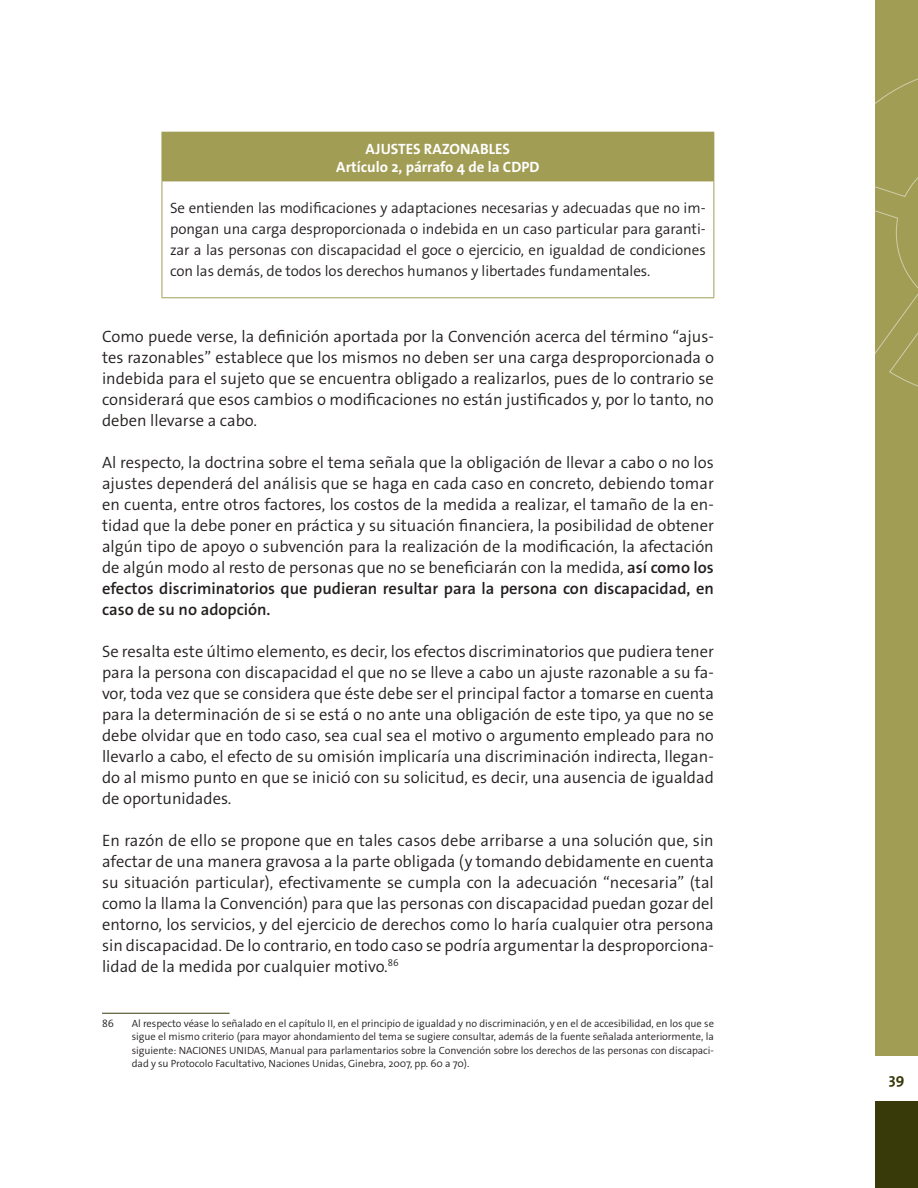
<style>
.page{position:relative;width:918px;height:1188px;background:#fff}
.page>*{position:absolute;margin:0;border:0;box-sizing:border-box;transform-origin:0 0}
.t1{font:300 16.5px/21px "The Sans Os F";color:#241f1f;text-align:justify}
.t2{font:300 15px/21px "The Sans Os F";letter-spacing:-.005em;color:#241f1f;text-align:justify}
.t3{font:700 15px/18px "The Sans Os F";color:#fff;text-align:center}
.t4{font:700 15px "The Sans Os F";color:#393a0a}
.t5{font:300 10.5px/13.5px "The Sans Os F";letter-spacing:-.005em;color:#241f1f;text-align:justify}
.s1{font-weight:600}
</style>
<div class="page">
<div style="left:875px;top:1101px;width:43px;height:87px;background:#393a0a"></div>
<div style="left:875px;top:0;width:43px;height:1056px;background:#a19d55"></div>
<svg style="left:875px;top:78px;width:43px;height:309px"></svg>
<div style="left:162px;top:132px;width:552px;height:49px;background:#a19d55"></div>
<hr style="left:162px;top:181px;width:552px;height:1px;background:#a19d55">
<hr style="left:162px;top:181px;width:1px;height:116px;background:#a19d55">
<hr style="left:713px;top:181px;width:1px;height:116px;background:#a19d55">
<hr style="left:162px;top:297px;width:552px;height:1px;background:#a19d55">
<hr style="left:102px;top:1013px;width:128px;height:1px;background:#393a0a">
<p class="t3" style="left:336px;top:140px;width:205px">AJUSTES RAZONABLES<br>Artículo 2, párrafo 4 de la CDPD</p>
<p class="t2" style="left:170px;top:198px;width:537px">Se entienden las modificaciones y adaptaciones necesarias y adecuadas que no im&shy;pongan una carga desproporcionada o indebida en un caso particular para garanti&shy;zar a las personas con discapacidad el goce o ejercicio, en igualdad de condiciones con las demás, de todos los derechos humanos y libertades fundamentales.</p>
<p class="t1" style="left:102px;top:326px;width:613px">Como puede verse, la definición aportada por la Convención acerca del término “ajus&shy;tes razonables” establece que los mismos no deben ser una carga desproporcionada o indebida para el sujeto que se encuentra obligado a realizarlos, pues de lo contrario se considerará que esos cambios o modificaciones no están justificados y, por lo tanto, no deben llevarse a cabo.</p>
<p class="t1" style="left:102px;top:452px;width:613px">Al respecto, la doctrina sobre el tema señala que la obligación de llevar a cabo o no los ajustes dependerá del análisis que se haga en cada caso en concreto, debiendo tomar en cuenta, entre otros factores, los costos de la medida a realizar, el tamaño de la en&shy;tidad que la debe poner en práctica y su situación financiera, la posibilidad de obtener algún tipo de apoyo o subvención para la realización de la modificación, la afectación de algún modo al resto de personas que no se beneficiarán con la medida, <span class="s1">así como los efectos discriminatorios que pudieran resultar para la persona con discapacidad, en caso de su no adopción.</span></p>
<p class="t1" style="left:102px;top:641px;width:613px">Se resalta este último elemento, es decir, los efectos discriminatorios que pudiera tener para la persona con discapacidad el que no se lleve a cabo un ajuste razonable a su fa&shy;vor, toda vez que se considera que éste debe ser el principal factor a tomarse en cuenta para la determinación de si se está o no ante una obligación de este tipo, ya que no se debe olvidar que en todo caso, sea cual sea el motivo o argumento empleado para no llevarlo a cabo, el efecto de su omisión implicaría una discriminación indirecta, llegan&shy;do al mismo punto en que se inició con su solicitud, es decir, una ausencia de igualdad de oportunidades.</p>
<p class="t1" style="left:102px;top:830px;width:613px">En razón de ello se propone que en tales casos debe arribarse a una solución que, sin afectar de una manera gravosa a la parte obligada (y tomando debidamente en cuenta su situación particular), efectivamente se cumpla con la adecuación “necesaria” (tal como la llama la Convención) para que las personas con discapacidad puedan gozar del entorno, los servicios, y del ejercicio de derechos como lo haría cualquier otra persona sin discapacidad. De lo contrario, en todo caso se podría argumentar la desproporciona&shy;lidad de la medida por cualquier motivo.<sup>86</sup></p>
<p class="t5" style="left:102px;top:1017px;width:13px">86</p>
<p class="t5" style="left:132px;top:1017px;width:584px">Al respecto véase lo señalado en el capítulo II, en el principio de igualdad y no discriminación, y en el de accesibilidad, en los que se sigue el mismo criterio (para mayor ahondamiento del tema se sugiere consultar, además de la fuente señalada anteriormente, la siguiente: NACIONES UNIDAS, Manual para parlamentarios sobre la Convención sobre los derechos de las personas con discapaci&shy;dad y su Protocolo Facultativo, Naciones Unidas, Ginebra, 2007, pp. 60 a 70).</p>
<p class="t4" style="left:889px;top:1070px;width:17px">39</p>
</div>
